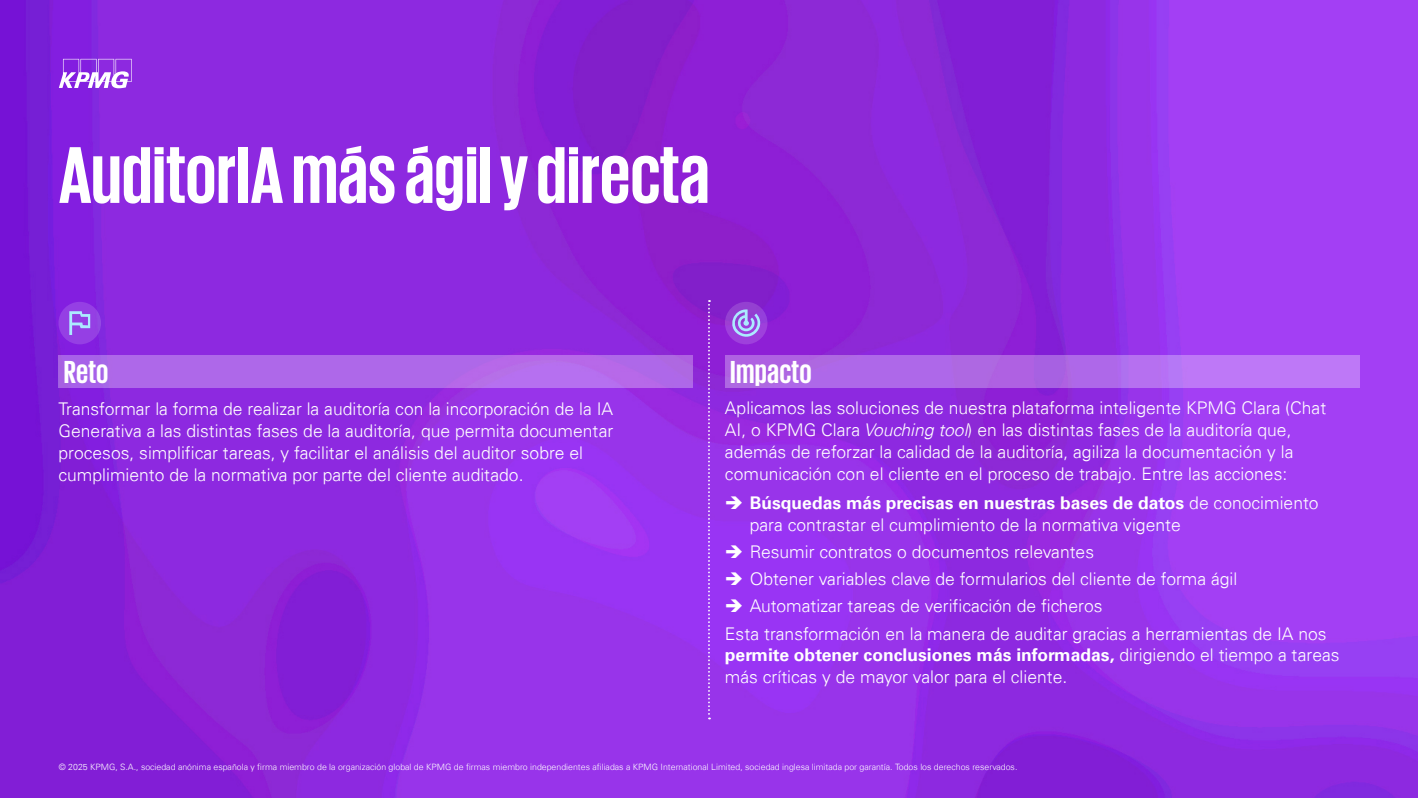
<style>
.page{position:relative;width:1418px;height:798px;background:#fff}
.page>*{position:absolute;margin:0;border:0;box-sizing:border-box;transform-origin:0 0}
.t1{font:700 82.12px "KPMG";color:#fff}
.t2{font:700 32.5px "KPMG";letter-spacing:.005em;color:#fff}
.t3{font:300 17.5px/21.9px "Univers 45";color:#fff}
.t4{font:700 17.5px "Univers 65";color:#fff}
.t5{font:300 8.75px "Universfor KPMG";color:#fff}
.s1{font-style:italic}
.s2{font-family:"Univers 45";font-weight:300}
</style>
<div class="page">
<img style="left:0;top:0;width:1417px;height:797px">
<svg style="left:708px;top:300px;width:2px;height:419px"></svg>
<svg style="left:59px;top:59px;width:73px;height:29px"></svg>
<div style="left:58px;top:355px;width:635px;height:33px;background:#ae68e9"></div>
<div style="left:725px;top:355px;width:634px;height:33px;background:linear-gradient(to right,#a960df,#bd78f8)"></div>
<div style="left:58px;top:302px;width:43px;height:42px;background:#953fe4;border-radius:50%"></div>
<svg style="left:69px;top:311px;width:21px;height:24px"></svg>
<div style="left:725px;top:302px;width:42px;height:42px;background:#9440d1;border-radius:50%"></div>
<svg style="left:726px;top:308px;width:41px;height:35px"></svg>
<svg style="left:726px;top:495px;width:16px;height:13px"></svg>
<svg style="left:726px;top:545px;width:16px;height:12px"></svg>
<svg style="left:726px;top:572px;width:16px;height:13px"></svg>
<svg style="left:726px;top:599px;width:16px;height:13px"></svg>
<h1 class="t1" style="left:58px;top:134px;width:652px">AuditorIA más ágil y directa</h1>
<h2 class="t2" style="left:64px;top:355px;width:46px">Reto</h2>
<h2 class="t2" style="left:730px;top:355px;width:83px">Impacto</h2>
<p class="t3" style="left:58px;top:398px;width:556px">Transformar la forma de realizar la auditoría con la incorporación de la IA Generativa a las distintas fases de la auditoría, que permita documentar procesos, simplificar tareas, y facilitar el análisis del auditor sobre el cumplimiento de la normativa por parte del cliente auditado.</p>
<p class="t3" style="left:725px;top:397px;width:602px">Aplicamos las soluciones de nuestra plataforma inteligente KPMG Clara (Chat AI, o KPMG Clara <span class="s1">Vouching tool</span>) en las distintas fases de la auditoría que, además de reforzar la calidad de la auditoría, agiliza la documentación y la comunicación con el cliente en el proceso de trabajo. Entre las acciones:</p>
<p class="t4" style="left:749px;top:492px;width:570px">Búsquedas más precisas en nuestras bases de datos <span class="s2">de conocimiento</span></p>
<p class="t3" style="left:749px;top:513px;width:432px">para contrastar el cumplimiento de la normativa vigente</p>
<p class="t3" style="left:749px;top:540px;width:346px">Resumir contratos o documentos relevantes</p>
<p class="t3" style="left:749px;top:567px;width:489px">Obtener variables clave de formularios del cliente de forma ágil</p>
<p class="t3" style="left:749px;top:595px;width:354px">Automatizar tareas de verificación de ficheros</p>
<p class="t3" style="left:725px;top:622px;width:603px">Esta transformación en la manera de auditar gracias a herramientas de IA nos</p>
<p class="t4" style="left:725px;top:644px;width:616px">permite obtener conclusiones más informadas, <span class="s2">dirigiendo el tiempo a tareas</span></p>
<p class="t3" style="left:725px;top:666px;width:344px">más críticas y de mayor valor para el cliente.</p>
<p class="t5" style="left:59px;top:760px;width:960px">© 2025 KPMG, S.A., sociedad anónima española y firma miembro de la organización global de KPMG de firmas miembro independientes afiliadas a KPMG International Limited, sociedad inglesa limitada por garantía. Todos los derechos reservados.</p>
</div>
